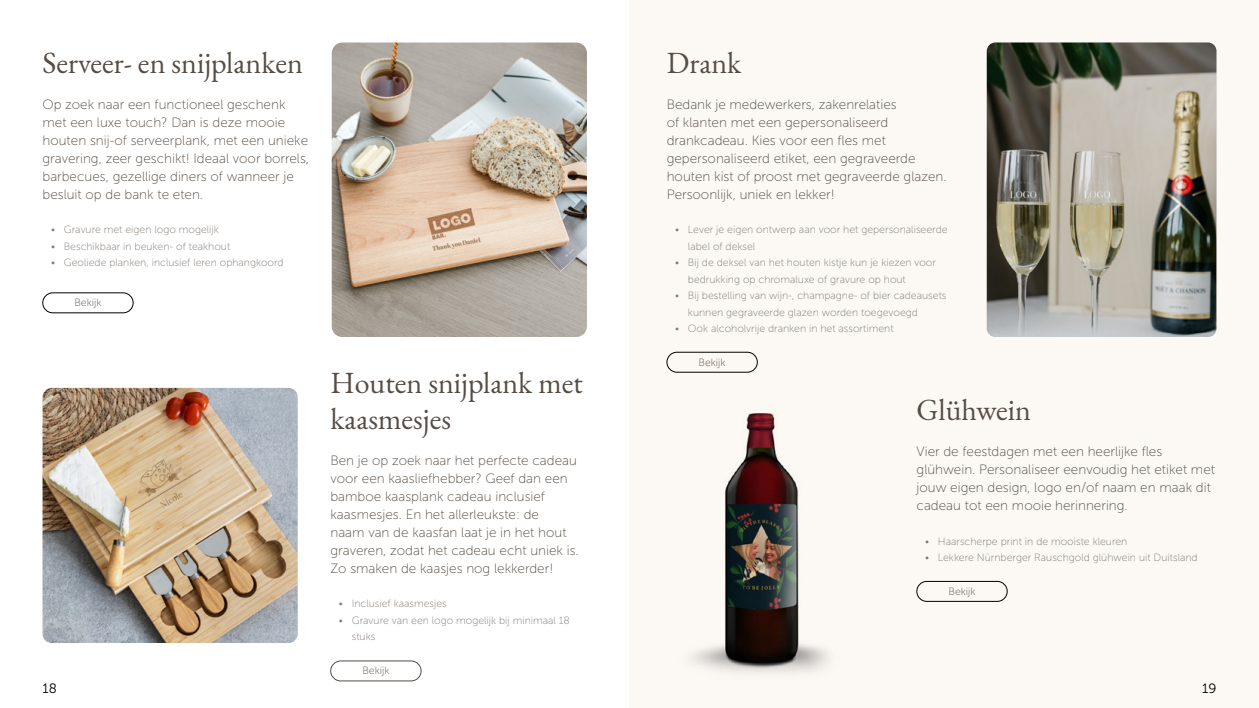
<style>
.page{position:relative;width:1259px;height:708px;background:#fff}
.page>*{position:absolute;margin:0;border:0;box-sizing:border-box;transform-origin:0 0}
.t1{font:30px/36px "EB Garamond";color:#554c44}
.t2{font:13.5px/18px "Museo Sans 100";color:#554c44}
.t3{font:13.5px "Museo Sans 300";color:#000}
.t4{font:10.5px/16.5px "Museo Sans 100";color:#807973}
.t5{font:10.5px "Museo Sans 100";color:#554c44}
</style>
<div class="page">
<div style="left:629px;top:0;width:630px;height:708px;background:#fcf8f4"></div>
<img style="left:43px;top:388px;width:255px;height:255px">
<div style="left:43px;top:293px;width:90px;height:20px;border:1px solid #000;border-radius:10px"></div>
<div style="left:666px;top:352px;width:91px;height:20px;border:1px solid #000;border-radius:10px"></div>
<div style="left:916px;top:581px;width:91px;height:21px;border:1px solid #000;border-radius:10px"></div>
<img style="left:332px;top:43px;width:255px;height:294px">
<div style="left:330px;top:661px;width:91px;height:20px;border:1px solid #554c44;border-radius:10px"></div>
<img style="left:691px;top:413px;width:138px;height:260px">
<img style="left:986px;top:43px;width:230px;height:294px">
<h1 class="t1" style="left:43px;top:45px;width:262px">Serveer- en snijplanken</h1>
<p class="t2" style="left:43px;top:95px;width:268px">Op zoek naar een functioneel geschenk met een luxe touch? Dan is deze mooie houten snij-of serveerplank, met een unieke gravering, zeer geschikt! Ideaal voor borrels, barbecues, gezellige diners of wanneer je besluit op de bank te eten.</p>
<p class="t4" style="left:51px;top:221px;width:169px">• Gravure met eigen logo mogelijk</p>
<p class="t4" style="left:51px;top:238px;width:181px">• Beschikbaar in beuken- of teakhout</p>
<p class="t4" style="left:51px;top:254px;width:234px">• Geoliede planken, inclusief leren ophangkoord</p>
<p class="t5" style="left:74px;top:297px;width:28px">Bekijk</p>
<p class="t3" style="left:43px;top:681px;width:16px">18</p>
<h1 class="t1" style="left:330px;top:365px;width:254px">Houten snijplank met kaasmesjes</h1>
<p class="t2" style="left:330px;top:451px;width:250px">Ben je op zoek naar het perfecte cadeau voor een kaasliefhebber? Geef dan een bamboe kaasplank cadeau inclusief kaasmesjes. En het allerleukste: de<br>naam van de kaasfan laat je in het hout graveren, zodat het cadeau echt uniek is.<br>Zo smaken de kaasjes nog lekkerder!</p>
<p class="t4" style="left:339px;top:595px;width:109px">• Inclusief kaasmesjes</p>
<p class="t4" style="left:352px;top:612px;width:219px;text-indent:-13px">• Gravure van een logo mogelijk bij minimaal 18 stuks</p>
<p class="t5" style="left:362px;top:665px;width:28px">Bekijk</p>
<h1 class="t1" style="left:666px;top:45px;width:76px">Drank</h1>
<p class="t2" style="left:666px;top:95px;width:281px">Bedank je medewerkers, zakenrelaties<br>of klanten met een gepersonaliseerd drankcadeau. Kies voor een fles met gepersonaliseerd etiket, een gegraveerde houten kist of proost met gegraveerde glazen.<br>Persoonlijk, uniek en lekker!</p>
<p class="t4" style="left:688px;top:221px;width:261px;text-indent:-13px">• Lever je eigen ontwerp aan voor het gepersonaliseerde label of deksel</p>
<p class="t4" style="left:688px;top:254px;width:249px;text-indent:-13px">• Bij de deksel van het houten kistje kun je kiezen voor bedrukking op chromaluxe of gravure op hout</p>
<p class="t4" style="left:688px;top:287px;width:260px;text-indent:-13px">• Bij bestelling van wijn-, champagne- of bier cadeausets kunnen gegraveerde glazen worden toegevoegd</p>
<p class="t4" style="left:675px;top:320px;width:220px">• Ook alcoholvrije dranken in het assortiment</p>
<p class="t5" style="left:698px;top:356px;width:28px">Bekijk</p>
<h1 class="t1" style="left:916px;top:392px;width:116px">Glühwein</h1>
<p class="t2" style="left:916px;top:443px;width:300px">Vier de feestdagen met een heerlijke fles glühwein. Personaliseer eenvoudig het etiket met jouw eigen design, logo en/of naam en maak dit cadeau tot een mooie herinnering.</p>
<p class="t4" style="left:925px;top:533px;width:204px">• Haarscherpe print in de mooiste kleuren</p>
<p class="t4" style="left:925px;top:550px;width:274px">• Lekkere Nürnberger Rauschgold glühwein uit Duitsland</p>
<p class="t5" style="left:948px;top:585px;width:28px">Bekijk</p>
<p class="t3" style="left:1202px;top:681px;width:16px">19</p>
</div>
